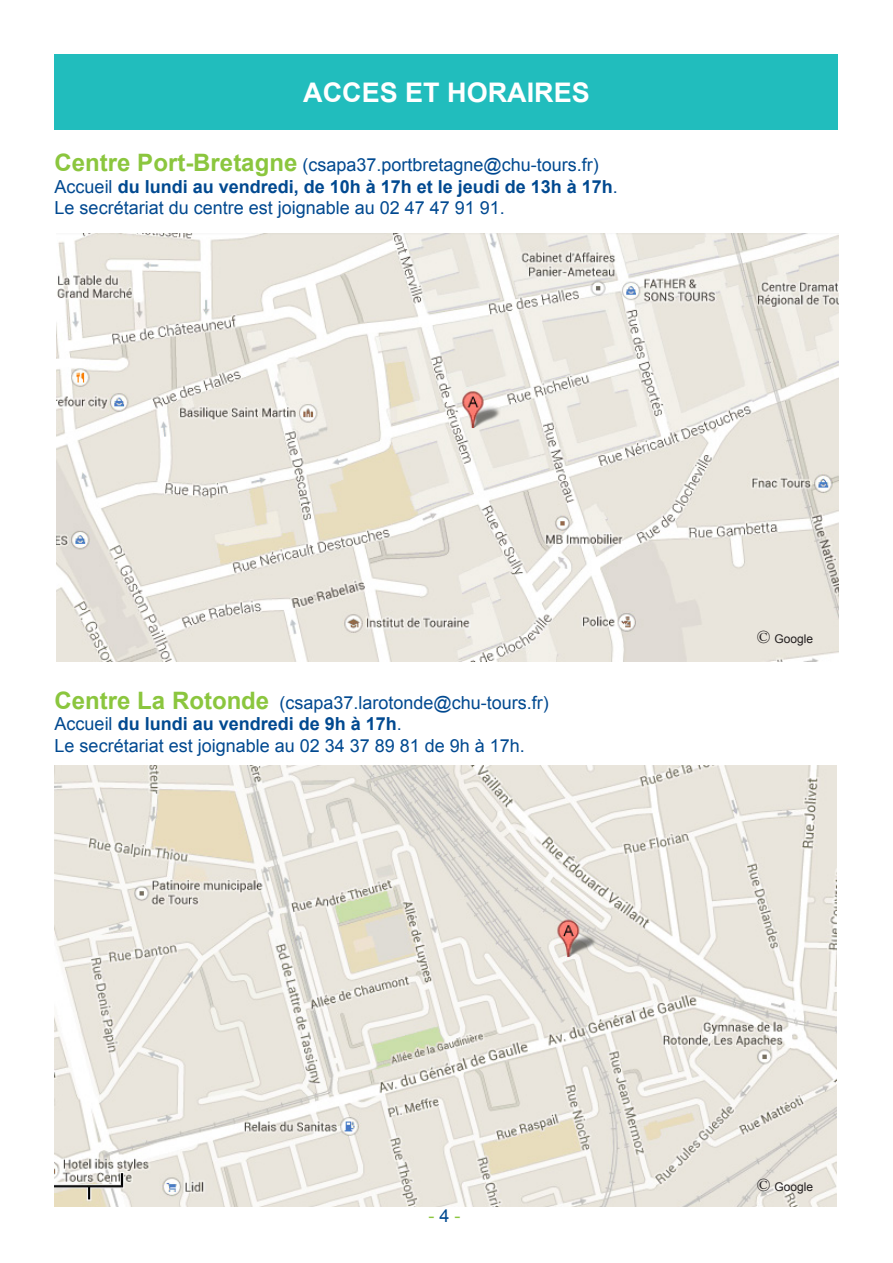
<style>
.page{position:relative;width:893px;height:1263px;background:#fff}
.page>*{position:absolute;margin:0;border:0;box-sizing:border-box;transform-origin:0 0}
.t1{font:700 27px "Arial";color:#fff}
.Body_Text_Indent{font:18px "Arial";color:#014990}
.Body_Text_Indent-2{font:700 18px "Arial";color:#014990}
.t2{font:18px "Arial";color:#8bc63e}
.t3{font:12px "Arial";color:#231f20}
.s1{font-weight:700;font-size:24px;color:#8bc63e}
.s2{font-weight:400}
.s3{font-family:"Times New Roman";font-size:18px}
.s4{color:#014990}
</style>
<div class="page">
<img style="left:56px;top:234px;width:783px;height:427px">
<img style="left:55px;top:765px;width:782px;height:442px">
<div style="left:55px;top:54px;width:783px;height:76px;background:#21bdbd"></div>
<p class="t1" style="left:303px;top:74px;width:288px">ACCES ET HORAIRES</p>
<p class="Body_Text_Indent" style="left:55px;top:153px;width:546px"><span class="s1">Centre Port-Bretagne</span> (csapa37.portbretagne@chu-tours.fr)</p>
<p class="Body_Text_Indent-2" style="left:55px;top:174px;width:565px"><span class="s2">Accueil</span> du lundi au vendredi, de 10h à 17h et le jeudi de 13h à 17h<span class="s2">.</span></p>
<p class="Body_Text_Indent" style="left:55px;top:196px;width:452px">Le secrétariat du centre est joignable au 02 47 47 91 91.</p>
<p class="Body_Text_Indent" style="left:55px;top:690px;width:496px"><span class="s1">Centre La Rotonde</span> (csapa37.larotonde@chu-tours.fr)</p>
<p class="Body_Text_Indent-2" style="left:55px;top:712px;width:349px"><span class="s2">Accueil</span> du lundi au vendredi de 9h à 17h<span class="s2">.</span></p>
<p class="Body_Text_Indent" style="left:55px;top:734px;width:472px">Le secrétariat est joignable au 02 34 37 89 81 de 9h à 17h.</p>
<p class="t3" style="left:757px;top:631px;width:58px"><span class="s3">©</span> Google</p>
<p class="t2" style="left:428px;top:1204px;width:34px">-<span class="s4">4</span>-</p>
<p class="t3" style="left:757px;top:1178px;width:58px"><span class="s3">©</span> Google</p>
</div>
